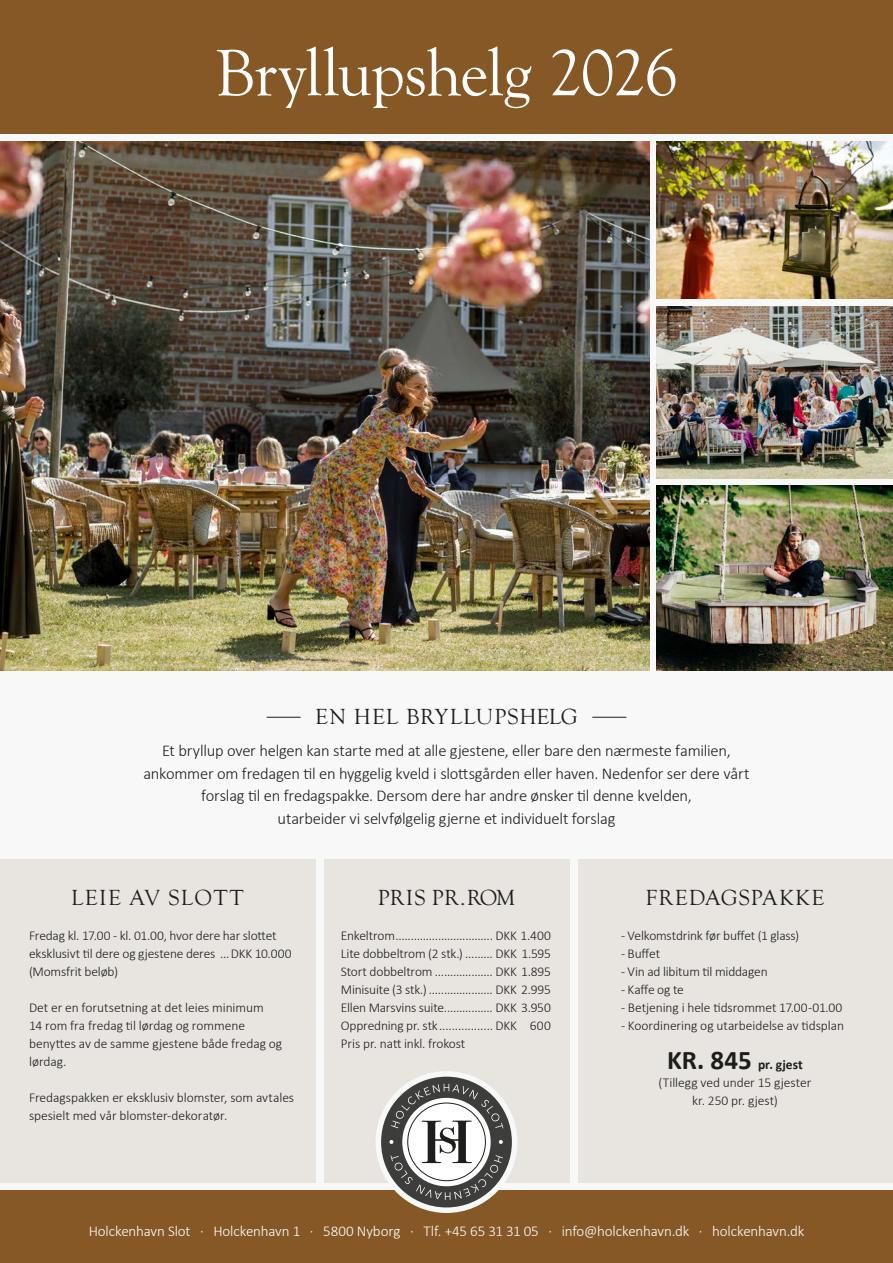
<style>
.page{position:relative;width:893px;height:1263px;background:#fff}
.page>*{position:absolute;margin:0;border:0;box-sizing:border-box;transform-origin:0 0}
.t1{font:67.5px "Goudy Old Style T";letter-spacing:-.025em;color:#fff}
.t2{font:22.5px "Goudy Old Style T";letter-spacing:.04em;color:#1d1d1b}
.t3{font:22.5px "Goudy Old Style T";letter-spacing:.065em;color:#1d1d1b}
.t4{font:22.5px "Goudy Old Style T";letter-spacing:.015em;color:#1d1d1b}
.t5{font:300 16.5px/22.5px "Calibri";letter-spacing:-.015em;color:#1d1d1b;text-align:center}
.t6{font:300 15px "Calibri";letter-spacing:-.01em;color:#fff}
.t7{font:300 13.5px/18px "Calibri";letter-spacing:-.005em;color:#1d1d1b}
.s1{font-weight:700;font-size:27px}
.s2{font-weight:700}
</style>
<div class="page">
<div style="left:0;top:85px;width:893px;height:1151px;background:#f7f8f7"></div>
<div style="left:0;top:0;width:893px;height:134px;background:#855826"></div>
<div style="left:0;top:1190px;width:893px;height:73px;background:#855826"></div>
<div style="left:0;top:859px;width:315px;height:323px;background:#e8e5e1"></div>
<div style="left:323px;top:859px;width:246px;height:323px;background:#e8e5e1"></div>
<div style="left:578px;top:859px;width:315px;height:323px;background:#e8e5e1"></div>
<img style="left:657px;top:306px;width:236px;height:173px">
<img style="left:657px;top:141px;width:236px;height:158px">
<img style="left:657px;top:485px;width:236px;height:185px">
<div style="left:376px;top:1071px;width:141px;height:142px;background:#f7f8f7;border-radius:50%"></div>
<div style="left:381px;top:1077px;width:131px;height:130px;background:#3d3d3c;border-radius:50%"></div>
<svg style="left:389px;top:1084px;width:114px;height:116px"></svg>
<img style="left:0;top:141px;width:650px;height:529px">
<hr style="left:267px;top:717px;width:34px;height:1px;background:#1d1d1b">
<hr style="left:592px;top:717px;width:34px;height:1px;background:#1d1d1b">
<h1 class="t1" style="left:215px;top:36px;width:465px">Bryllupshelg 2026</h1>
<h2 class="t2" style="left:315px;top:704px;width:264px">EN HEL BRYLLUPSHELG</h2>
<p class="t5" style="left:143px;top:739px;width:608px">Et bryllup over helgen kan starte med at alle gjestene, eller bare den nærmeste familien, ankommer om fredagen til en hyggelig kveld i slottsgården eller haven. Nedenfor ser dere vårt forslag til en fredagspakke. Dersom dere har andre ønsker til denne kvelden,<br>utarbeider vi selvfølgelig gjerne et individuelt forslag</p>
<h2 class="t3" style="left:71px;top:885px;width:174px">LEIE AV SLOTT</h2>
<h2 class="t4" style="left:378px;top:885px;width:139px">PRIS PR. ROM</h2>
<p class="t7" style="left:29px;top:926px;width:264px">Fredag kl. 17.00 - kl. 01.00, hvor dere har slottet eksklusivt til dere og gjestene deres ...DKK 10.000 (Momsfrit beløb)</p>
<p class="t7" style="left:29px;top:998px;width:255px">Det er en forutsetning at det leies minimum<br>14 rom fra fredag til lørdag og rommene benyttes av de samme gjestene både fredag og lørdag.</p>
<p class="t7" style="left:29px;top:1088px;width:267px">Fredagspakken er eksklusiv blomster, som avtales spesielt med vår blomster-dekoratør.</p>
<p class="t7" style="left:341px;top:926px;width:212px;text-align:justify">Enkeltrom................................ DKK 1.400<br>Lite dobbeltrom (2 stk.) ......... DKK 1.595<br>Stort dobbeltrom ................... DKK 1.895<br>Minisuite (3 stk.) ..................... DKK 2.995<br>Ellen Marsvins suite................ DKK 3.950<br>Oppredning pr. stk................. DKK 600<br>Pris pr. natt inkl. frokost</p>
<h2 class="t2" style="left:645px;top:885px;width:181px">FREDAGSPAKKE</h2>
<p class="t7" style="left:621px;top:926px;width:180px">- Velkomstdrink før buffet (1 glass)</p>
<p class="t7" style="left:621px;top:944px;width:41px">- Buffet</p>
<p class="t7" style="left:621px;top:962px;width:148px">- Vin ad libitum til middagen</p>
<p class="t7" style="left:621px;top:980px;width:64px">- Kaffe og te</p>
<p class="t7" style="left:621px;top:998px;width:223px">- Betjening i hele tidsrommet 17.00-01.00</p>
<p class="t7" style="left:621px;top:1016px;width:224px">- Koordinering og utarbeidelse av tidsplan</p>
<p class="t7" style="left:659px;top:1055px;width:154px;text-align:center"><span class="s1">KR. 845</span> <span class="s2">pr. gjest </span>(Tillegg ved under 15 gjester kr. 250 pr. gjest)</p>
<p class="t6" style="left:89px;top:1222px;width:717px">Holckenhavn Slot · Holckenhavn 1 · 5800 Nyborg · Tlf. +45 65 31 31 05 · info@holckenhavn.dk · holckenhavn.dk</p>
</div>
